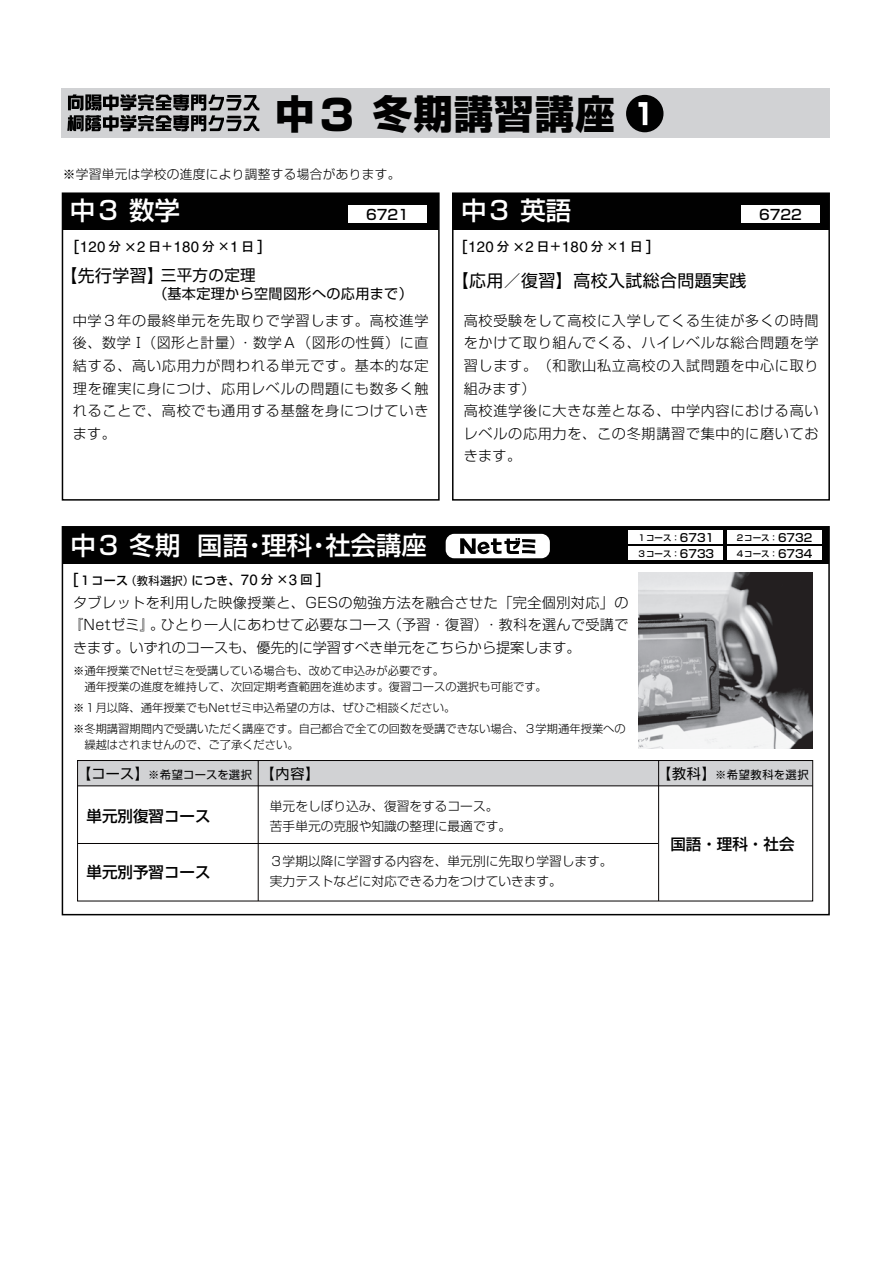
<style>
.page{position:relative;width:893px;height:1263px;background:#fff}
.page>*{position:absolute;margin:0;border:0;box-sizing:border-box;transform-origin:0 0}
.t1{font:800 39.45px "Shin Go Pro";letter-spacing:.025em;color:#010101}
.t2{font:500 25.35px "Shin Go Pro";color:#fff}
.t3{font:16.95px "Shin Go Pro";letter-spacing:.025em;color:#010101}
.t4{font:500 15.45px "Shin Go Pro";color:#010101}
.t5{font:15.45px "Shin Go Pro";letter-spacing:.025em;color:#010101}
.t6{font:15px "Helvetica";letter-spacing:.025em;color:#010101}
.t7{font:300 14.1px/22.5px "Shin Go Pro";letter-spacing:.05em;color:#010101;text-align:justify}
.t8{font:14.1px "Shin Go Pro";letter-spacing:.025em;color:#010101}
.t9{font:500 14.1px "Shin Go Pro";color:#010101}
.t10{font:300 12.75px/19.5px "Shin Go Pro";color:#010101}
.t11{font:300 12.75px "Shin Go Pro";letter-spacing:.025em;color:#010101}
.t12{font:500 12px "Shin Go Pro";letter-spacing:.025em;color:#010101}
.t13{font:300 11.25px/15.5px "Shin Go Pro";color:#010101}
.t14{font:11.25px "Shin Go Pro";letter-spacing:.05em;color:#010101}
.t15{font:500 8.4px "Shin Go Pro";color:#010101}
.s1{font-size:42px}
.s2{font-family:"Shin Go Pro";font-weight:500;font-size:15.45px}
.s3{font-family:"Shin Go Pro";font-weight:500;font-size:12px}
.s4{font-family:"Shin Go Pro";font-weight:500;font-size:12.75px}
.s5{font-size:11.25px}
.s6{font-size:15.45px}
.s7{font-weight:400;font-size:11.25px}
.s8{font-family:"Helvetica";font-weight:400;font-size:15px}
.s9{font-size:14.1px}
</style>
<div class="page">
<div style="left:63px;top:527px;width:766px;height:37px;background:#010101"></div>
<div style="left:62px;top:526px;width:768px;height:389px;border:2px solid #010101"></div>
<div style="left:63px;top:193px;width:376px;height:37px;background:#010101"></div>
<div style="left:452px;top:193px;width:377px;height:37px;background:#010101"></div>
<div style="left:62px;top:192px;width:378px;height:309px;border:2px solid #010101"></div>
<div style="left:452px;top:192px;width:378px;height:309px;border:2px solid #010101"></div>
<div style="left:78px;top:761px;width:734px;height:24px;background:#d1d2d4"></div>
<div style="left:61px;top:88px;width:768px;height:50px;background:#d1d2d4"></div>
<svg style="left:67px;top:94px;width:192px;height:37px"></svg>
<svg style="left:626px;top:95px;width:37px;height:37px"></svg>
<div style="left:627px;top:96px;width:35px;height:35px;background:#010101;border-radius:50%"></div>
<svg style="left:638px;top:102px;width:9px;height:23px"></svg>
<div style="left:628px;top:531px;width:95px;height:13px;background:#fff"></div>
<div style="left:727px;top:531px;width:94px;height:13px;background:#fff"></div>
<div style="left:628px;top:547px;width:95px;height:13px;background:#fff"></div>
<div style="left:727px;top:547px;width:94px;height:13px;background:#fff"></div>
<div style="left:77px;top:760px;width:736px;height:141px;border:1px solid #060303"></div>
<hr style="left:78px;top:843px;width:580px;height:1px;background:#060303">
<hr style="left:78px;top:785px;width:735px;height:1px;background:#060303">
<hr style="left:658px;top:760px;width:1px;height:141px;background:#060303">
<hr style="left:258px;top:760px;width:1px;height:141px;background:#060303">
<div style="left:446px;top:534px;width:104px;height:24px;background:#fff;border-radius:9px"></div>
<svg style="left:460px;top:538px;width:75px;height:16px"></svg>
<img style="left:639px;top:572px;width:174px;height:176px">
<div style="left:349px;top:205px;width:78px;height:17px;background:#fff"></div>
<div style="left:741px;top:205px;width:78px;height:17px;background:#fff"></div>
<h1 class="t1" style="left:275px;top:83px;width:341px">中<span class="s1">３</span> 冬期講習講座</h1>
<p class="t11" style="left:63px;top:163px;width:339px">※学習単元は学校の進度により調整する場合があります。</p>
<h2 class="t2" style="left:70px;top:190px;width:111px">中３ 数学</h2>
<p class="t9" style="left:366px;top:203px;width:44px">6721</p>
<h2 class="t2" style="left:461px;top:190px;width:111px">中３ 英語</h2>
<p class="t9" style="left:759px;top:203px;width:44px">6722</p>
<p class="t6" style="left:72px;top:238px;width:193px"><span class="s2">[</span>120 <span class="s3">分</span> <span class="s4">×</span>2 <span class="s3">日＋</span>180 <span class="s3">分 ×</span>1 <span class="s3">日</span> <span class="s2">]</span></p>
<p class="t6" style="left:461px;top:238px;width:193px"><span class="s2">[</span>120 <span class="s3">分</span> <span class="s4">×</span>2 <span class="s3">日＋</span>180 <span class="s3">分 ×</span>1 <span class="s3">日</span> <span class="s2">]</span></p>
<p class="t3" style="left:60px;top:262px;width:105px">【先行学習】</p>
<p class="t5" style="left:161px;top:262px;width:96px">三平方の定理</p>
<p class="t8" style="left:153px;top:282px;width:261px">（基本定理から空間図形への応用まで）</p>
<p class="t3" style="left:452px;top:267px;width:296px">【応用／復習】高校入試総合問題実践</p>
<p class="t7" style="left:73px;top:308px;width:357px">中学３年の最終単元を先取りで学習します。高校進学後、数学Ⅰ（図形と計量）・数学Ａ（図形の性質）に直結する、高い応用力が問われる単元です。基本的な定理を確実に身につけ、応用レベルの問題にも数多く触れることで、高校でも通用する基盤を身につけていきます。</p>
<p class="t7" style="left:464px;top:308px;width:356px;text-align:left">高校受験をして高校に入学してくる生徒が多くの時間をかけて取り組んでくる、ハイレベルな総合問題を学習します。（和歌山私立高校の入試問題を中心に取り組みます）<br>高校進学後に大きな差となる、中学内容における高いレベルの応用力を、この冬期講習で集中的に磨いておきます。</p>
<h2 class="t2" style="left:70px;top:525px;width:358px">中３ 冬期 国語・理科・社会講座</h2>
<p class="t15" style="left:638px;top:531px;width:78px">１コース：<span class="s5">6731</span></p>
<p class="t15" style="left:736px;top:531px;width:78px">２コース：<span class="s5">6732</span></p>
<p class="t15" style="left:638px;top:547px;width:78px">３コース：<span class="s5">6733</span></p>
<p class="t15" style="left:736px;top:547px;width:78px">４コース：<span class="s5">6734</span></p>
<p class="t12" style="left:72px;top:570px;width:252px"><span class="s6">[</span>１コース<span class="s7">（教科選択）</span>につき、<span class="s8">70</span> 分 ×<span class="s8">3</span> 回 <span class="s6">]</span></p>
<p class="t7" style="left:69px;top:589px;width:561px">タブレットを利用した映像授業と、GESの勉強方法を融合させた「完全個別対応」の『Netゼミ』。ひとり一人にあわせて必要なコース（予習・復習）・教科を選んで受講できます。いずれのコースも、優先的に学習すべき単元をこちらから提案します。</p>
<p class="t13" style="left:73px;top:662px;width:475px">※通年授業でNetゼミを受講している場合も、改めて申込みが必要です。<br>　通年授業の進度を維持して、次回定期考査範囲を進めます。復習コースの選択も可能です。</p>
<p class="t13" style="left:73px;top:696px;width:554px;line-height:21.1px">※１月以降、通年授業でもNetゼミ申込希望の方は、ぜひご相談ください。<br>※冬期講習期間内で受講いただく講座です。自己都合で全ての回数を受講できない場合、３学期通年授業への</p>
<p class="t13" style="left:73px;top:735px;width:227px">　繰越はされませんので、ご了承ください。</p>
<p class="t8" style="left:77px;top:762px;width:244px">【コース】<span class="s5">※希望コースを選択</span> 【内容】</p>
<p class="t14" style="left:657px;top:765px;width:153px"><span class="s9">【教科】</span>※希望教科を選択</p>
<p class="t4" style="left:86px;top:803px;width:126px">単元別復習コース</p>
<p class="t4" style="left:86px;top:859px;width:126px">単元別予習コース</p>
<p class="t10" style="left:270px;top:795px;width:243px">単元をしぼり込み、復習をするコース。苦手単元の克服や知識の整理に最適です。</p>
<p class="t10" style="left:270px;top:850px;width:344px">３学期以降に学習する内容を、単元別に先取り学習します。実力テストなどに対応できる力をつけていきます。</p>
<p class="t4" style="left:670px;top:831px;width:126px">国語・理科・社会</p>
</div>
